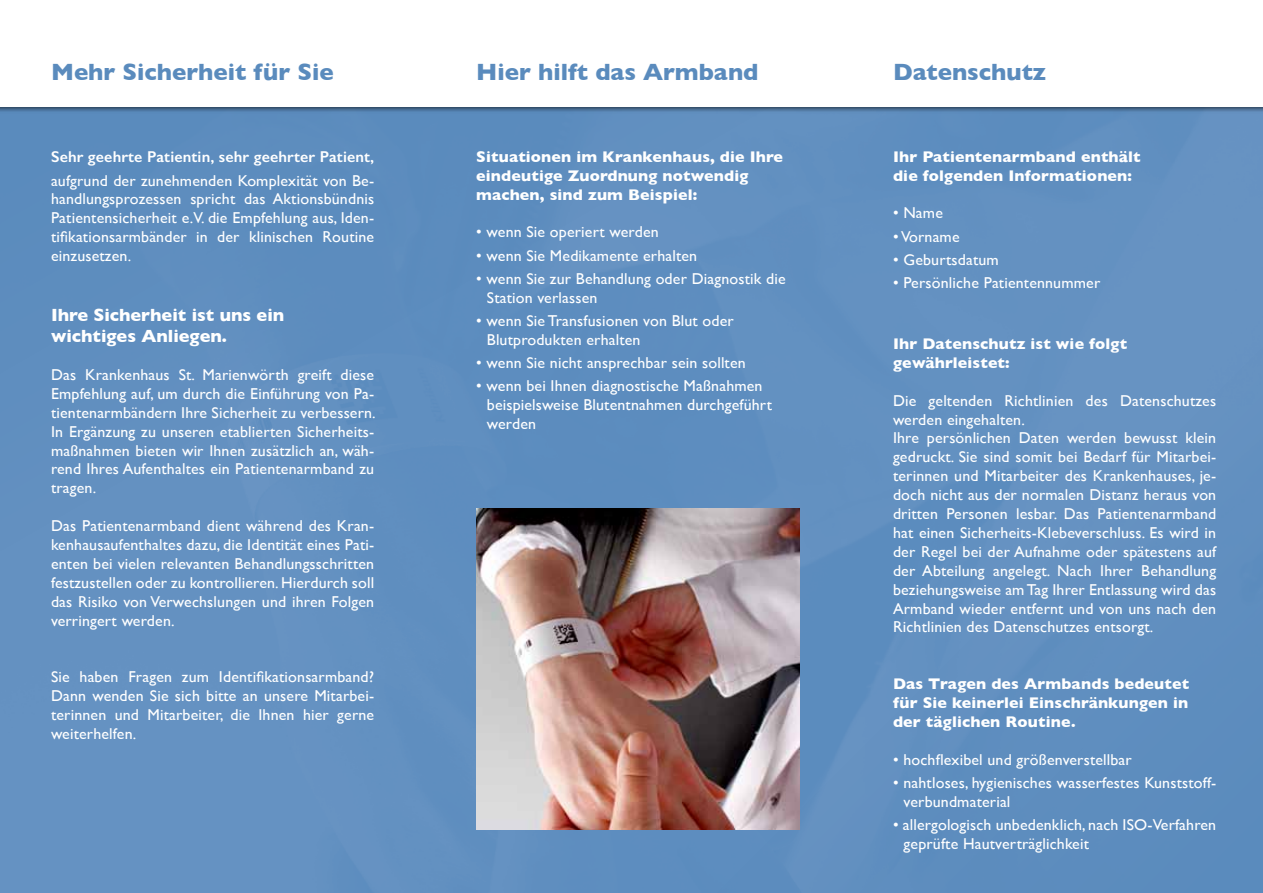
<style>
.page{position:relative;width:1263px;height:893px;background:#fff}
.page>*{position:absolute;margin:0;border:0;box-sizing:border-box;transform-origin:0 0}
.t1{font:700 24px "Gill Sans";color:#5a8bbd}
.t2{font:700 18px/21.6px "Gill Sans";color:#fff}
.t3{font:15.75px/18.9px "Gill Sans";letter-spacing:.01em;color:#fff}
.t4{font:700 15.75px/18.9px "Gill Sans";letter-spacing:.01em;color:#fff}
.t5{font:600 15.75px "Gill Sans";letter-spacing:.01em;color:#fff}
</style>
<div class="page">
<div style="left:0;top:113px;width:1263px;height:780px;background:#6491c1"></div>
<div style="left:0;top:113px;width:788px;height:465px;background:#5e8dbf"></div>
<div style="left:0;top:0;width:1263px;height:113px;background:#000;opacity:.55"></div>
<div style="left:0;top:0;width:1263px;height:106px;background:#fff"></div>
<div style="left:698px;top:334px;width:565px;height:559px;background:#618fc0"></div>
<img style="left:476px;top:508px;width:323px;height:322px">
<h1 class="t1" style="left:51px;top:53px;width:284px">Mehr Sicherheit für Sie</h1>
<h1 class="t1" style="left:476px;top:53px;width:284px">Hier hilft das Armband</h1>
<h1 class="t1" style="left:893px;top:53px;width:155px">Datenschutz</h1>
<p class="t5" style="left:51px;top:148px;width:325px">Sehr geehrte Patientin, sehr geehrter Patient,</p>
<p class="t3" style="left:51px;top:171px;width:325px;text-align:justify">aufgrund der zunehmenden Komplexität von Be&shy;handlungsprozessen spricht das Aktionsbündnis Patientensicherheit e.V. die Empfehlung aus, Iden&shy;tifikationsarmbänder in der klinischen Routine einzusetzen.</p>
<p class="t2" style="left:51px;top:303px;width:235px">Ihre Sicherheit ist uns ein wichtiges Anliegen.</p>
<p class="t3" style="left:51px;top:365px;width:326px;text-align:justify">Das Krankenhaus St. Marienwörth greift diese Empfehlung auf, um durch die Einführung von Pa&shy;tientenarmbändern Ihre Sicherheit zu verbessern.<br>In Ergänzung zu unseren etablierten Sicherheits&shy;maßnahmen bieten wir Ihnen zusätzlich an, wäh&shy;rend Ihres Aufenthaltes ein Patientenarmband zu tragen.</p>
<p class="t3" style="left:51px;top:516px;width:325px;text-align:justify">Das Patientenarmband dient während des Kran&shy;kenhausaufenthaltes dazu, die Identität eines Pati&shy;enten bei vielen relevanten Behandlungsschritten festzustellen oder zu kontrollieren. Hierdurch soll das Risiko von Verwechslungen und ihren Folgen verringert werden.</p>
<p class="t3" style="left:51px;top:667px;width:325px;text-align:justify">Sie haben Fragen zum Identifikationsarmband?<br>Dann wenden Sie sich bitte an unsere Mitarbei&shy;terinnen und Mitarbeiter, die Ihnen hier gerne weiterhelfen.</p>
<p class="t4" style="left:476px;top:147px;width:308px">Situationen im Krankenhaus, die Ihre eindeutige Zuordnung notwendig machen, sind zum Beispiel:</p>
<p class="t3" style="left:476px;top:222px;width:184px">• wenn Sie operiert werden</p>
<p class="t3" style="left:476px;top:246px;width:222px">• wenn Sie Medikamente erhalten</p>
<p class="t3" style="left:487px;top:269px;width:300px;text-indent:-11px">• wenn Sie zur Behandlung oder Diagnostik die<br>Station verlassen</p>
<p class="t3" style="left:487px;top:311px;width:249px;text-indent:-11px">• wenn Sie Transfusionen von Blut oder<br>Blutprodukten erhalten</p>
<p class="t3" style="left:476px;top:353px;width:271px">• wenn Sie nicht ansprechbar sein sollten</p>
<p class="t3" style="left:487px;top:376px;width:287px;text-indent:-11px">• wenn bei Ihnen diagnostische Maßnahmen beispielsweise Blutentnahmen durchgeführt werden</p>
<p class="t4" style="left:893px;top:147px;width:249px">Ihr Patientenarmband enthält die folgenden Informationen:</p>
<p class="t3" style="left:893px;top:204px;width:51px">• Name</p>
<p class="t3" style="left:893px;top:227px;width:68px">• Vorname</p>
<p class="t3" style="left:893px;top:250px;width:107px">• Geburtsdatum</p>
<p class="t3" style="left:893px;top:273px;width:209px">• Persönliche Patientennummer</p>
<p class="t4" style="left:893px;top:334px;width:236px">Ihr Datenschutz ist wie folgt gewährleistet:</p>
<p class="t3" style="left:893px;top:391px;width:325px">Die geltenden Richtlinien des Datenschutzes werden eingehalten.<br>Ihre persönlichen Daten werden bewusst klein gedruckt. Sie sind somit bei Bedarf für Mitarbei&shy;terinnen und Mitarbeiter des Krankenhauses, je&shy;doch nicht aus der normalen Distanz heraus von dritten Personen lesbar. Das Patientenarmband hat einen Sicherheits-Klebeverschluss. Es wird in der Regel bei der Aufnahme oder spätestens auf der Abteilung angelegt. Nach Ihrer Behandlung beziehungsweise am Tag Ihrer Entlassung wird das Armband wieder entfernt und von uns nach den Richtlinien des Datenschutzes entsorgt.</p>
<p class="t4" style="left:893px;top:674px;width:298px;text-align:justify">Das Tragen des Armbands bedeutet für Sie keinerlei Einschränkungen in der täglichen Routine.</p>
<p class="t3" style="left:893px;top:750px;width:240px">• hochflexibel und größenverstellbar</p>
<p class="t3" style="left:904px;top:773px;width:314px;text-indent:-11px">• nahtloses, hygienisches wasserfestes Kunststoff&shy;verbundmaterial</p>
<p class="t3" style="left:904px;top:815px;width:314px;text-indent:-11px">• allergologisch unbedenklich, nach ISO-Verfahren geprüfte Hautverträglichkeit</p>
</div>
